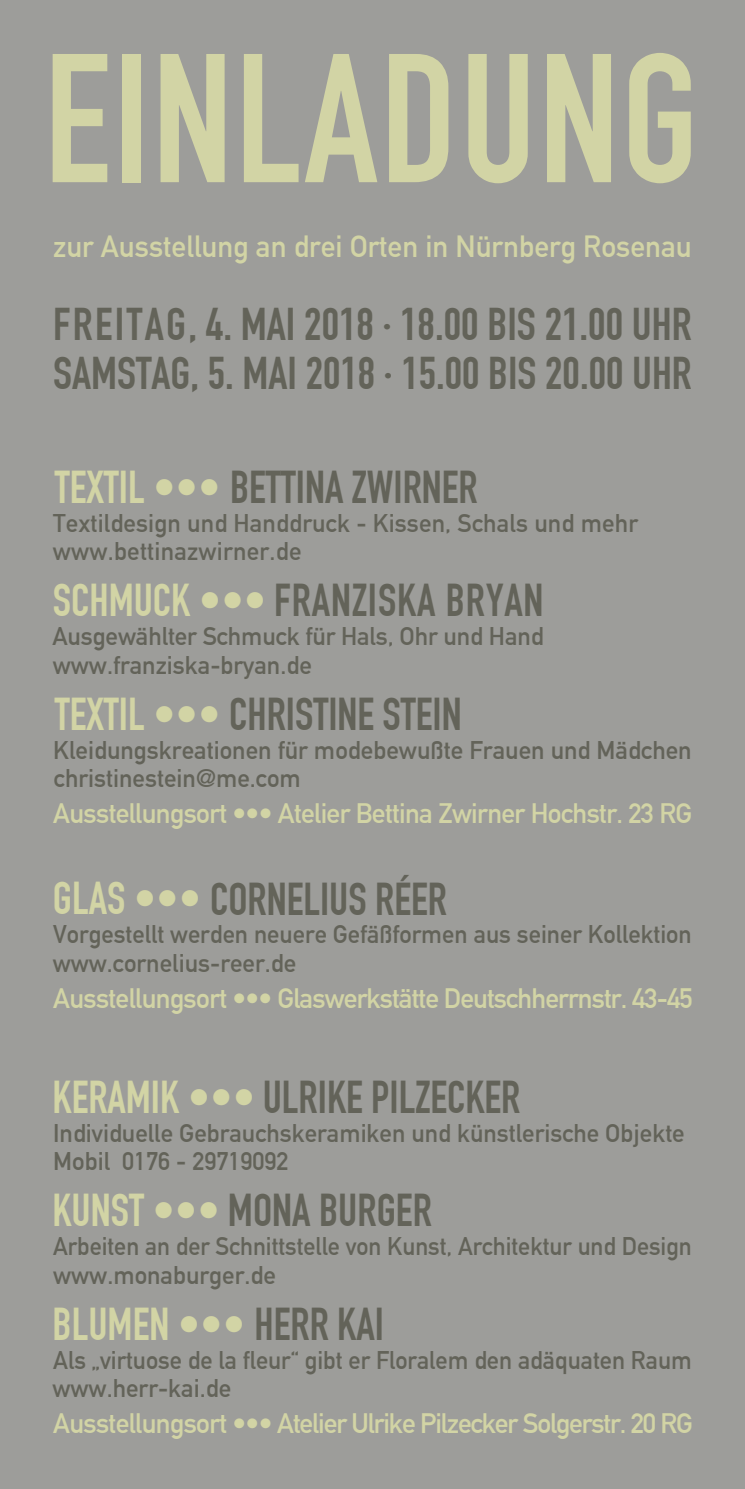
<style>
.page{position:relative;width:745px;height:1489px;background:#fff}
.page>*{position:absolute;margin:0;border:0;box-sizing:border-box;transform-origin:0 0}
.t1{font:700 180px "DIN Condensed";letter-spacing:.015em;color:#d2d4a5}
.t2{font:700 45px "DIN Condensed";color:#636359}
.t3{font:700 45px "DIN Condensed";letter-spacing:.02em;color:#636359}
.t4{font:700 45px "DIN Condensed";color:#d2d4a5}
.t5{font:700 44.75px "DIN Condensed";color:#636359;scale:1.04 1}
.t6{font:700 30px "DIN Alternate";color:#d2d4a5}
.t7{font:700 27.5px "DIN Alternate";letter-spacing:-.025em;color:#d2d4a5}
.t8{font:700 25px "DIN Alternate";color:#636359}
.t9{font:700 25px "DIN Alternate";color:#636359;scale:.96 1}
.s1{color:#d2d4a5}
.s2{color:#636359}
</style>
<div class="page">
<div style="left:0;top:0;width:744px;height:1488px;background:#9d9d9a"></div>
<h1 class="t1" style="left:44px;top:13px;width:655px">EINLADUNG</h1>
<p class="t6" style="left:53px;top:223px;width:639px">zur Ausstellung an drei Orten in Nürnberg Rosenau</p>
<h3 class="t5" style="left:53px;top:298px;width:615px">FREITAG, 4. MAI 2018 · 18.00 BIS 21.00 UHR</h3>
<h3 class="t5" style="left:53px;top:347px;width:615px">SAMSTAG, 5. MAI 2018 · 15.00 BIS 20.00 UHR</h3>
<h2 class="t2" style="left:55px;top:460px;width:424px"><span class="s1">TEXTIL •••</span> BETTINA ZWIRNER</h2>
<p class="t8" style="left:53px;top:504px;width:586px">Textildesign und Handdruck - Kissen, Schals und mehr</p>
<p class="t8" style="left:53px;top:532px;width:250px">www.bettinazwirner.de</p>
<h2 class="t3" style="left:53px;top:574px;width:492px"><span class="s1">SCHMUCK •••</span>FRANZISKA BRYAN</h2>
<p class="t8" style="left:52px;top:617px;width:492px">Ausgewählter Schmuck für Hals, Ohr und Hand</p>
<p class="t8" style="left:53px;top:646px;width:260px">www.franziska-bryan.de</p>
<h2 class="t2" style="left:55px;top:687px;width:408px"><span class="s1">TEXTIL •••</span> CHRISTINE STEIN</h2>
<p class="t8" style="left:53px;top:731px;width:639px">Kleidungskreationen für modebewußte Frauen und Mädchen</p>
<p class="t8" style="left:54px;top:759px;width:248px">christinestein@me.com</p>
<p class="t7" style="left:53px;top:792px;width:640px">Ausstellungsort ••• Atelier Bettina Zwirner Hochstr. 23 RG</p>
<h2 class="t2" style="left:53px;top:872px;width:395px"><span class="s1">GLAS •••</span> CORNELIUS RÉER</h2>
<p class="t8" style="left:53px;top:915px;width:639px">Vorgestellt werden neuere Gefäßformen aus seiner Kollektion</p>
<p class="t8" style="left:53px;top:943px;width:245px">www.cornelius-reer.de</p>
<p class="t7" style="left:53px;top:977px;width:640px">Ausstellungsort ••• Glaswerkstätte Deutschherrnstr. 43-45</p>
<h2 class="t2" style="left:52px;top:1070px;width:469px"><span class="s1">KERAMIK •••</span> ULRIKE PILZECKER</h2>
<p class="t8" style="left:53px;top:1113px;width:632px">Individuelle Gebrauchskeramiken und künstlerische Objekte</p>
<p class="t8" style="left:53px;top:1142px;width:236px">Mobil 0176 - 29719092</p>
<h2 class="t2" style="left:52px;top:1183px;width:381px"><span class="s1">KUNST •••</span> MONA BURGER</h2>
<p class="t9" style="left:53px;top:1227px;width:666px">Arbeiten an der Schnittstelle von Kunst, Architektur und Design</p>
<p class="t8" style="left:53px;top:1255px;width:224px">www.monaburger.de</p>
<h2 class="t4" style="left:53px;top:1297px;width:332px">BLUMEN ••• <span class="s2">HERR KAI</span></h2>
<p class="t8" style="left:53px;top:1340px;width:639px">Als „virtuose de la fleur“ gibt er Floralem den adäquaten Raum</p>
<p class="t8" style="left:52px;top:1368px;width:180px">www.herr-kai.de</p>
<p class="t7" style="left:53px;top:1402px;width:640px">Ausstellungsort ••• Atelier Ulrike Pilzecker Solgerstr. 20 RG</p>
</div>
